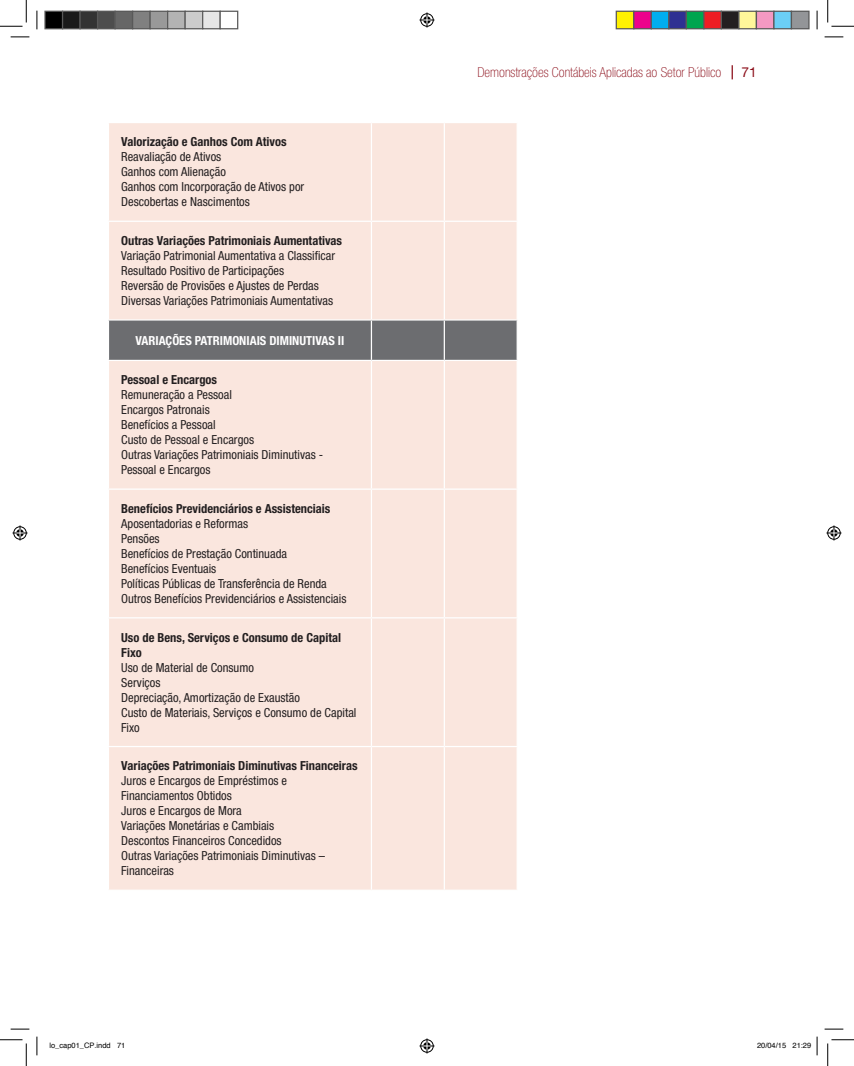
<style>
.page{position:relative;width:854px;height:1066px;background:#fff}
.page>*{position:absolute;margin:0;border:0;box-sizing:border-box;transform-origin:0 0}
.t1{font:100 condensed 13.75px "Helvetica Neue LT Pro";color:#8b0c18}
.t2{font:13.75px "Helvetica Neue LT Pro";color:#8b0c18}
.t3{font:condensed 12.5px/15px "Helvetica Neue LT Pro";color:#231f20}
.t4{font:700 condensed 12.5px/15px "Helvetica Neue LT Pro";color:#231f20}
.t5{font:700 condensed 12.5px "Helvetica Neue LT Pro";color:#fff}
.t6{font:7.5px "Helvetica";color:#000}
</style>
<div class="page">
<svg style="left:731px;top:65px;width:1px;height:14px"></svg>
<div style="left:109px;top:123px;width:407px;height:767px;background:#fae6de"></div>
<div style="left:109px;top:321px;width:407px;height:39px;background:#6c6d70"></div>
<hr style="left:108px;top:319px;width:263px;height:2px;background:#fff">
<hr style="left:108px;top:360px;width:263px;height:1px;background:#fff">
<hr style="left:371px;top:319px;width:73px;height:2px;background:#fff">
<hr style="left:371px;top:321px;width:1px;height:39px;background:#fff">
<hr style="left:371px;top:360px;width:73px;height:1px;background:#fff">
<hr style="left:444px;top:319px;width:73px;height:2px;background:#fff">
<hr style="left:443px;top:321px;width:2px;height:39px;background:#fff">
<hr style="left:444px;top:360px;width:73px;height:1px;background:#fff">
<hr style="left:371px;top:123px;width:1px;height:98px;background:#fff">
<hr style="left:371px;top:222px;width:1px;height:97px;background:#fff">
<hr style="left:371px;top:361px;width:1px;height:127px;background:#fff">
<hr style="left:371px;top:490px;width:1px;height:127px;background:#fff">
<hr style="left:371px;top:618px;width:1px;height:128px;background:#fff">
<hr style="left:371px;top:747px;width:1px;height:143px;background:#fff">
<hr style="left:443px;top:123px;width:2px;height:98px;background:#fff">
<hr style="left:443px;top:222px;width:2px;height:97px;background:#fff">
<hr style="left:443px;top:361px;width:2px;height:127px;background:#fff">
<hr style="left:443px;top:490px;width:2px;height:127px;background:#fff">
<hr style="left:443px;top:618px;width:2px;height:128px;background:#fff">
<hr style="left:443px;top:747px;width:2px;height:143px;background:#fff">
<hr style="left:108px;top:221px;width:263px;height:1px;background:#fff">
<hr style="left:108px;top:488px;width:263px;height:2px;background:#fff">
<hr style="left:108px;top:617px;width:263px;height:1px;background:#fff">
<hr style="left:108px;top:746px;width:263px;height:1px;background:#fff">
<hr style="left:371px;top:221px;width:73px;height:1px;background:#fff">
<hr style="left:371px;top:488px;width:73px;height:2px;background:#fff">
<hr style="left:371px;top:617px;width:73px;height:1px;background:#fff">
<hr style="left:371px;top:746px;width:73px;height:1px;background:#fff">
<hr style="left:444px;top:221px;width:73px;height:1px;background:#fff">
<hr style="left:444px;top:488px;width:73px;height:2px;background:#fff">
<hr style="left:444px;top:617px;width:73px;height:1px;background:#fff">
<hr style="left:444px;top:746px;width:73px;height:1px;background:#fff">
<svg style="left:11px;top:36px;width:18px;height:2px"></svg>
<svg style="left:824px;top:36px;width:19px;height:2px"></svg>
<svg style="left:11px;top:1028px;width:18px;height:2px"></svg>
<svg style="left:824px;top:1028px;width:19px;height:2px"></svg>
<svg style="left:36px;top:11px;width:2px;height:18px"></svg>
<svg style="left:36px;top:1037px;width:2px;height:18px"></svg>
<svg style="left:816px;top:11px;width:1px;height:18px"></svg>
<svg style="left:0;top:0;width:27px;height:27px"></svg>
<svg style="left:0;top:1039px;width:27px;height:27px"></svg>
<svg style="left:827px;top:0;width:26px;height:27px"></svg>
<svg style="left:827px;top:1039px;width:26px;height:27px"></svg>
<svg style="left:419px;top:13px;width:15px;height:15px"></svg>
<svg style="left:419px;top:1038px;width:15px;height:15px"></svg>
<svg style="left:13px;top:525px;width:15px;height:15px"></svg>
<svg style="left:826px;top:525px;width:15px;height:15px"></svg>
<div style="left:45px;top:11px;width:18px;height:18px;background:#000"></div>
<div style="left:44px;top:11px;width:19px;height:18px;border:1px solid #595959"></div>
<div style="left:63px;top:11px;width:17px;height:18px;background:#1a1a1a"></div>
<div style="left:62px;top:11px;width:19px;height:18px;border:1px solid #595959"></div>
<div style="left:80px;top:11px;width:18px;height:18px;background:#333"></div>
<div style="left:79px;top:11px;width:19px;height:18px;border:1px solid #595959"></div>
<div style="left:98px;top:11px;width:17px;height:18px;background:#4d4d4d"></div>
<div style="left:97px;top:11px;width:19px;height:18px;border:1px solid #595959"></div>
<div style="left:115px;top:11px;width:18px;height:18px;background:#666"></div>
<div style="left:114px;top:11px;width:19px;height:18px;border:1px solid #595959"></div>
<div style="left:133px;top:11px;width:17px;height:18px;background:#808080"></div>
<div style="left:132px;top:11px;width:19px;height:18px;border:1px solid #595959"></div>
<div style="left:150px;top:11px;width:18px;height:18px;background:#999"></div>
<div style="left:149px;top:11px;width:19px;height:18px;border:1px solid #595959"></div>
<div style="left:168px;top:11px;width:17px;height:18px;background:#b3b3b3"></div>
<div style="left:167px;top:11px;width:19px;height:18px;border:1px solid #595959"></div>
<div style="left:185px;top:11px;width:18px;height:18px;background:#ccc"></div>
<div style="left:184px;top:11px;width:19px;height:18px;border:1px solid #595959"></div>
<div style="left:203px;top:11px;width:17px;height:18px;background:#e6e6e6"></div>
<div style="left:202px;top:11px;width:19px;height:18px;border:1px solid #595959"></div>
<div style="left:219px;top:11px;width:19px;height:18px;border:1px solid #595959"></div>
<div style="left:616px;top:11px;width:17px;height:18px;background:#fff101"></div>
<div style="left:615px;top:11px;width:19px;height:18px;border:1px solid #595959"></div>
<div style="left:633px;top:11px;width:18px;height:18px;background:#ed028c"></div>
<div style="left:633px;top:11px;width:18px;height:18px;border:1px solid #595959"></div>
<div style="left:651px;top:11px;width:17px;height:18px;background:#00aeef"></div>
<div style="left:650px;top:11px;width:19px;height:18px;border:1px solid #595959"></div>
<div style="left:668px;top:11px;width:18px;height:18px;background:#2e3092"></div>
<div style="left:668px;top:11px;width:18px;height:18px;border:1px solid #595959"></div>
<div style="left:686px;top:11px;width:17px;height:18px;background:#00a54f"></div>
<div style="left:685px;top:11px;width:19px;height:18px;border:1px solid #595959"></div>
<div style="left:703px;top:11px;width:18px;height:18px;background:#ee1d23"></div>
<div style="left:703px;top:11px;width:18px;height:18px;border:1px solid #595959"></div>
<div style="left:721px;top:11px;width:17px;height:18px;background:#231f20"></div>
<div style="left:720px;top:11px;width:19px;height:18px;border:1px solid #595959"></div>
<div style="left:738px;top:11px;width:18px;height:18px;background:#fff79a"></div>
<div style="left:738px;top:11px;width:18px;height:18px;border:1px solid #595959"></div>
<div style="left:756px;top:11px;width:17px;height:18px;background:#f499c2"></div>
<div style="left:755px;top:11px;width:19px;height:18px;border:1px solid #595959"></div>
<div style="left:773px;top:11px;width:18px;height:18px;background:#6bcff6"></div>
<div style="left:773px;top:11px;width:18px;height:18px;border:1px solid #595959"></div>
<div style="left:791px;top:11px;width:17px;height:18px;background:#939598"></div>
<div style="left:790px;top:11px;width:19px;height:18px;border:1px solid #595959"></div>
<svg style="left:816px;top:1037px;width:1px;height:18px"></svg>
<p class="t4" style="left:121px;top:134px;width:167px">Valorização e Ganhos Com Ativos</p>
<p class="t3" style="left:121px;top:149px;width:102px">Reavaliação de Ativos</p>
<p class="t3" style="left:121px;top:164px;width:106px">Ganhos com Alienação</p>
<p class="t3" style="left:121px;top:179px;width:184px">Ganhos com Incorporação de Ativos por<br>Descobertas e Nascimentos</p>
<p class="t4" style="left:121px;top:233px;width:222px">Outras Variações Patrimoniais Aumentativas</p>
<p class="t3" style="left:121px;top:248px;width:215px">Variação Patrimonial Aumentativa a Classificar</p>
<p class="t3" style="left:121px;top:263px;width:164px">Resultado Positivo de Participações</p>
<p class="t3" style="left:121px;top:278px;width:199px">Reversão de Provisões e Ajustes de Perdas</p>
<p class="t3" style="left:121px;top:293px;width:213px">Diversas Variações Patrimoniais Aumentativas</p>
<p class="t5" style="left:135px;top:333px;width:210px">VARIAÇÕES PATRIMONIAIS DIMINUTIVAS II</p>
<p class="t4" style="left:121px;top:372px;width:97px">Pessoal e Encargos</p>
<p class="t3" style="left:121px;top:387px;width:112px">Remuneração a Pessoal</p>
<p class="t3" style="left:121px;top:402px;width:90px">Encargos Patronais</p>
<p class="t3" style="left:121px;top:417px;width:96px">Benefícios a Pessoal</p>
<p class="t3" style="left:121px;top:432px;width:134px">Custo de Pessoal e Encargos</p>
<p class="t3" style="left:121px;top:447px;width:203px">Outras Variações Patrimoniais Diminutivas -<br>Pessoal e Encargos</p>
<p class="t4" style="left:121px;top:501px;width:211px">Benefícios Previdenciários e Assistenciais</p>
<p class="t3" style="left:121px;top:516px;width:128px">Aposentadorias e Reformas</p>
<p class="t3" style="left:121px;top:531px;width:40px">Pensões</p>
<p class="t3" style="left:121px;top:546px;width:167px">Benefícios de Prestação Continuada</p>
<p class="t3" style="left:121px;top:561px;width:97px">Benefícios Eventuais</p>
<p class="t3" style="left:121px;top:576px;width:207px">Políticas Públicas de Transferência de Renda</p>
<p class="t3" style="left:121px;top:591px;width:227px">Outros Benefícios Previdenciários e Assistenciais</p>
<p class="t4" style="left:121px;top:629px;width:221px">Uso de Bens, Serviços e Consumo de Capital<br>Fixo</p>
<p class="t3" style="left:121px;top:660px;width:134px">Uso de Material de Consumo</p>
<p class="t3" style="left:121px;top:675px;width:41px">Serviços</p>
<p class="t3" style="left:121px;top:690px;width:180px">Depreciação, Amortização de Exaustão</p>
<p class="t3" style="left:121px;top:705px;width:237px">Custo de Materiais, Serviços e Consumo de Capital<br>Fixo</p>
<p class="t4" style="left:121px;top:758px;width:238px">Variações Patrimoniais Diminutivas Financeiras</p>
<p class="t3" style="left:121px;top:773px;width:167px">Juros e Encargos de Empréstimos e<br>Financiamentos Obtidos</p>
<p class="t3" style="left:121px;top:803px;width:122px">Juros e Encargos de Mora</p>
<p class="t3" style="left:121px;top:818px;width:154px">Variações Monetárias e Cambiais</p>
<p class="t3" style="left:121px;top:833px;width:162px">Descontos Financeiros Concedidos</p>
<p class="t3" style="left:121px;top:848px;width:205px">Outras Variações Patrimoniais Diminutivas –<br>Financeiras</p>
<p class="t1" style="left:477px;top:64px;width:245px">Demonstrações Contábeis Aplicadas ao Setor Público</p>
<p class="t2" style="left:741px;top:64px;width:17px">71</p>
<p class="t6" style="left:49px;top:1039px;width:77px">lo_cap01_CP.indd 71</p>
<p class="t6" style="left:756px;top:1039px;width:56px">20/04/15 21:29</p>
</div>
